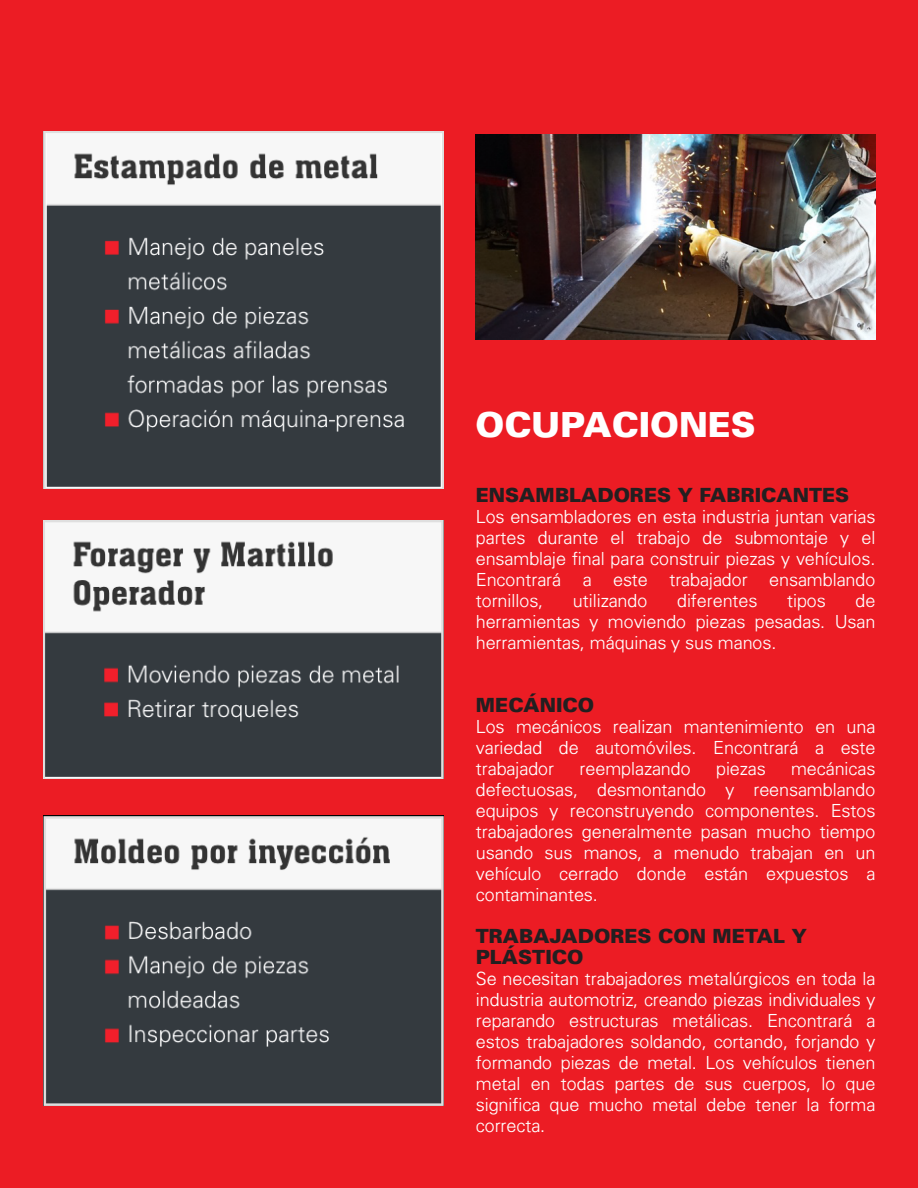
<style>
.page{position:relative;width:918px;height:1188px;background:#ec1c24}
.page>*{position:absolute;margin:0;border:0;box-sizing:border-box;transform-origin:0 0}
.t1{font:900 34.5px "Univers";color:#fff}
.t2{font:900 19.5px/21px "Univers";color:#231f20}
.t3{font:300 18px/21px "Univers";color:#fff;text-align:justify}
</style>
<div class="page">
<img style="left:44px;top:132px;width:399px;height:356px">
<img style="left:44px;top:816px;width:399px;height:290px">
<img style="left:44px;top:521px;width:399px;height:258px">
<img style="left:476px;top:135px;width:399px;height:204px">
<h1 class="t1" style="left:476px;top:402px;width:282px">OCUPACIONES</h1>
<p class="t2" style="left:476px;top:484px;width:375px">ENSAMBLADORES Y FABRICANTES</p>
<p class="t3" style="left:476px;top:506px;width:401px">Los ensambladores en esta industria juntan varias partes durante el trabajo de submontaje y el ensamblaje final para construir piezas y vehículos.<br>Encontrará a este trabajador ensamblando tornillos,</p>
<p class="t3" style="left:573px;top:590px;width:76px">utilizando</p>
<p class="t3" style="left:677px;top:590px;width:82px">diferentes</p>
<p class="t3" style="left:787px;top:590px;width:40px">tipos</p>
<p class="t3" style="left:476px;top:590px;width:401px;text-indent:380px">de herramientas y moviendo piezas pesadas. Usan herramientas, máquinas y sus manos.</p>
<p class="t2" style="left:476px;top:694px;width:120px">MECÁNICO</p>
<p class="t3" style="left:476px;top:716px;width:401px">Los mecánicos realizan mantenimiento en una variedad de automóviles. Encontrará a este trabajador</p>
<p class="t3" style="left:476px;top:758px;width:401px;text-indent:315px">mecánicas defectuosas, desmontando y reensamblando equipos y reconstruyendo componentes. Estos trabajadores generalmente pasan mucho tiempo usando sus manos, a menudo trabajan en un vehículo cerrado donde están expuestos a contaminantes.</p>
<p class="t2" style="left:476px;top:925px;width:333px">TRABAJADORES CON METAL Y<br>PLÁSTICO</p>
<p class="t3" style="left:476px;top:968px;width:401px">Se necesitan trabajadores metalúrgicos en toda la industria automotriz, creando piezas individuales y reparando estructuras metálicas. Encontrará a estos trabajadores soldando, cortando, forjando y formando piezas de metal. Los vehículos tienen metal en todas partes de sus cuerpos, lo que significa que mucho metal debe tener la forma correcta.</p>
<p class="t3" style="left:580px;top:758px;width:113px">reemplazando</p>
<p class="t3" style="left:716px;top:758px;width:51px">piezas</p>
</div>
